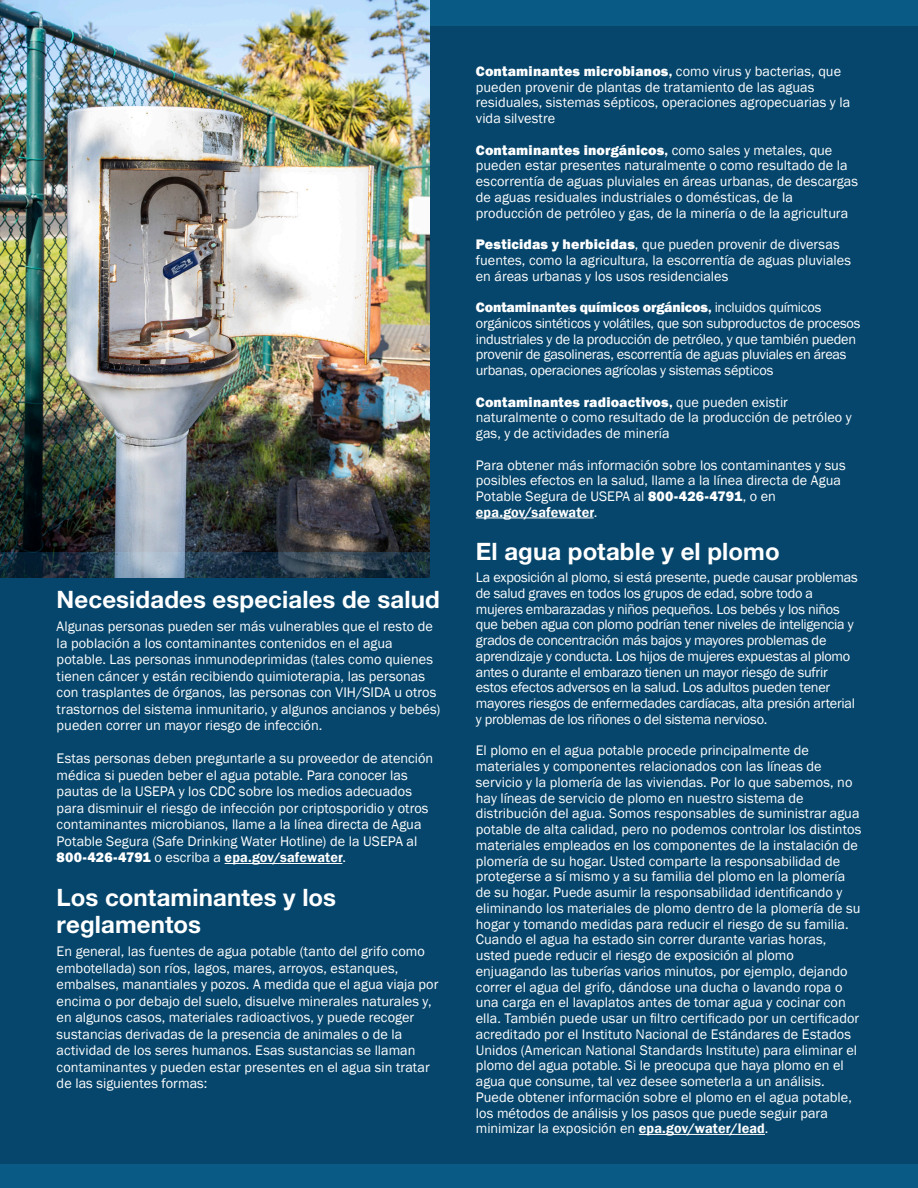
<style>
.page{position:relative;width:918px;height:1188px;background:#06466c}
.page>*{position:absolute;margin:0;border:0;box-sizing:border-box;transform-origin:0 0}
.t1{font:700 24px/27px "Helvetica Neue LT Std";letter-spacing:.005em;color:#fff}
.t2{font:14.25px/15.8px "Franklin Gothic";color:#fff}
.t3{font:14.25px/15.8px "Franklin Gothic";letter-spacing:-.02em;color:#fff}
.s1{font-weight:800}
.s2{font-weight:600}
</style>
<div class="page">
<hr style="left:225px;top:863px;width:117px;height:1px;background:#fff">
<hr style="left:476px;top:518px;width:118px;height:1px;background:#fff">
<hr style="left:639px;top:1134px;width:126px;height:1px;background:#fff">
<img style="left:0;top:25px;width:430px;height:528px">
<div style="left:0;top:1164px;width:918px;height:24px;background:#095a85"></div>
<svg style="left:0;top:0;width:918px;height:25px;background:#5690b2"></svg>
<svg style="left:0;top:553px;width:430px;height:25px;background:#354a5a"></svg>
<p class="t1" style="left:57px;top:586px;width:385px">Necesidades especiales de salud</p>
<p class="t2" style="left:57px;top:619px;width:385px;line-height:16.5px">Algunas personas pueden ser más vulnerables que el resto de la población a los contaminantes contenidos en el agua potable. Las personas inmunodeprimidas (tales como quienes tienen cáncer y están recibiendo quimioterapia, las personas con trasplantes de órganos, las personas con VIH/SIDA u otros trastornos del sistema inmunitario, y algunos ancianos y bebés) pueden correr un mayor riesgo de infección.</p>
<p class="t2" style="left:57px;top:751px;width:378px;line-height:16.5px">Estas personas deben preguntarle a su proveedor de atención médica si pueden beber el agua potable. Para conocer las pautas de la USEPA y los CDC sobre los medios adecuados para disminuir el riesgo de infección por criptosporidio y otros contaminantes microbianos, llame a la línea directa de Agua Potable Segura (Safe Drinking Water Hotline) de la USEPA al <span class="s1">800-426-4791</span> o escriba a <span class="s2">epa.gov/safewater</span>.</p>
<p class="t1" style="left:57px;top:883px;width:281px">Los contaminantes y los reglamentos</p>
<p class="t2" style="left:57px;top:943px;width:383px;line-height:16.5px">En general, las fuentes de agua potable (tanto del grifo como embotellada) son ríos, lagos, mares, arroyos, estanques, embalses, manantiales y pozos. A medida que el agua viaja por encima o por debajo del suelo, disuelve minerales naturales y, en algunos casos, materiales radioactivos, y puede recoger sustancias derivadas de la presencia de animales o de la actividad de los seres humanos. Esas sustancias se llaman contaminantes y pueden estar presentes en el agua sin tratar de las siguientes formas:</p>
<p class="t2" style="left:476px;top:64px;width:376px"><span class="s1">Contaminantes microbianos</span><span class="s2">,</span> como virus y bacterias, que pueden provenir de plantas de tratamiento de las aguas residuales, sistemas sépticos, operaciones agropecuarias y la vida silvestre</p>
<p class="t2" style="left:476px;top:142px;width:384px"><span class="s1">Contaminantes inorgánicos</span><span class="s2">,</span> como sales y metales, que pueden estar presentes naturalmente o como resultado de la escorrentía de aguas pluviales en áreas urbanas, de descargas de aguas residuales industriales o domésticas, de la producción de petróleo y gas, de la minería o de la agricultura</p>
<p class="t2" style="left:476px;top:237px;width:377px"><span class="s1">Pesticidas y herbicidas</span>, que pueden provenir de diversas fuentes, como la agricultura, la escorrentía de aguas pluviales en áreas urbanas y los usos residenciales</p>
<p class="t2" style="left:476px;top:300px;width:386px"><span class="s1">Contaminantes químicos orgánicos</span><span class="s2">,</span> incluidos químicos orgánicos sintéticos y volátiles, que son subproductos de procesos industriales y de la producción de petróleo, y que también pueden provenir de gasolineras, escorrentía de aguas pluviales en áreas urbanas, operaciones agrícolas y sistemas sépticos</p>
<p class="t2" style="left:476px;top:394px;width:377px"><span class="s1">Contaminantes radioactivos</span><span class="s2">,</span> que pueden existir naturalmente o como resultado de la producción de petróleo y gas, y de actividades de minería</p>
<p class="t2" style="left:476px;top:457px;width:371px">Para obtener más información sobre los contaminantes y sus posibles efectos en la salud, llame a la línea directa de Agua Potable Segura de USEPA al <span class="s1">800-426-4791</span>, o en <span class="s2">epa.gov/safewater</span>.</p>
<p class="t1" style="left:476px;top:537px;width:305px">El agua potable y el plomo</p>
<p class="t3" style="left:476px;top:570px;width:383px">La exposición al plomo, si está presente, puede causar problemas de salud graves en todos los grupos de edad, sobre todo a mujeres embarazadas y niños pequeños. Los bebés y los niños que beben agua con plomo podrían tener niveles de inteligencia y grados de concentración más bajos y mayores problemas de aprendizaje y conducta. Los hijos de mujeres expuestas al plomo antes o durante el embarazo tienen un mayor riesgo de sufrir estos efectos adversos en la salud. Los adultos pueden tener mayores riesgos de enfermedades cardíacas, alta presión arterial y problemas de los riñones o del sistema nervioso.</p>
<p class="t2" style="left:476px;top:743px;width:387px">El plomo en el agua potable procede principalmente de materiales y componentes relacionados con las líneas de servicio y la plomería de las viviendas. Por lo que sabemos, no hay líneas de servicio de plomo en nuestro sistema de distribución del agua. Somos responsables de suministrar agua potable de alta calidad, pero no podemos controlar los distintos materiales empleados en los componentes de la instalación de plomería de su hogar. Usted comparte la responsabilidad de protegerse a sí mismo y a su familia del plomo en la plomería de su hogar. Puede asumir la responsabilidad identificando y eliminando los materiales de plomo dentro de la plomería de su hogar y tomando medidas para reducir el riesgo de su familia.<br>Cuando el agua ha estado sin correr durante varias horas, usted puede reducir el riesgo de exposición al plomo enjuagando las tuberías varios minutos, por ejemplo, dejando correr el agua del grifo, dándose una ducha o lavando ropa o una carga en el lavaplatos antes de tomar agua y cocinar con ella. También puede usar un filtro certificado por un certificador acreditado por el Instituto Nacional de Estándares de Estados Unidos (American National Standards Institute) para eliminar el plomo del agua potable. Si le preocupa que haya plomo en el agua que consume, tal vez desee someterla a un análisis.<br>Puede obtener información sobre el plomo en el agua potable, los métodos de análisis y los pasos que puede seguir para minimizar la exposición en <span class="s2">epa.gov/water/lead</span>.</p>
</div>
